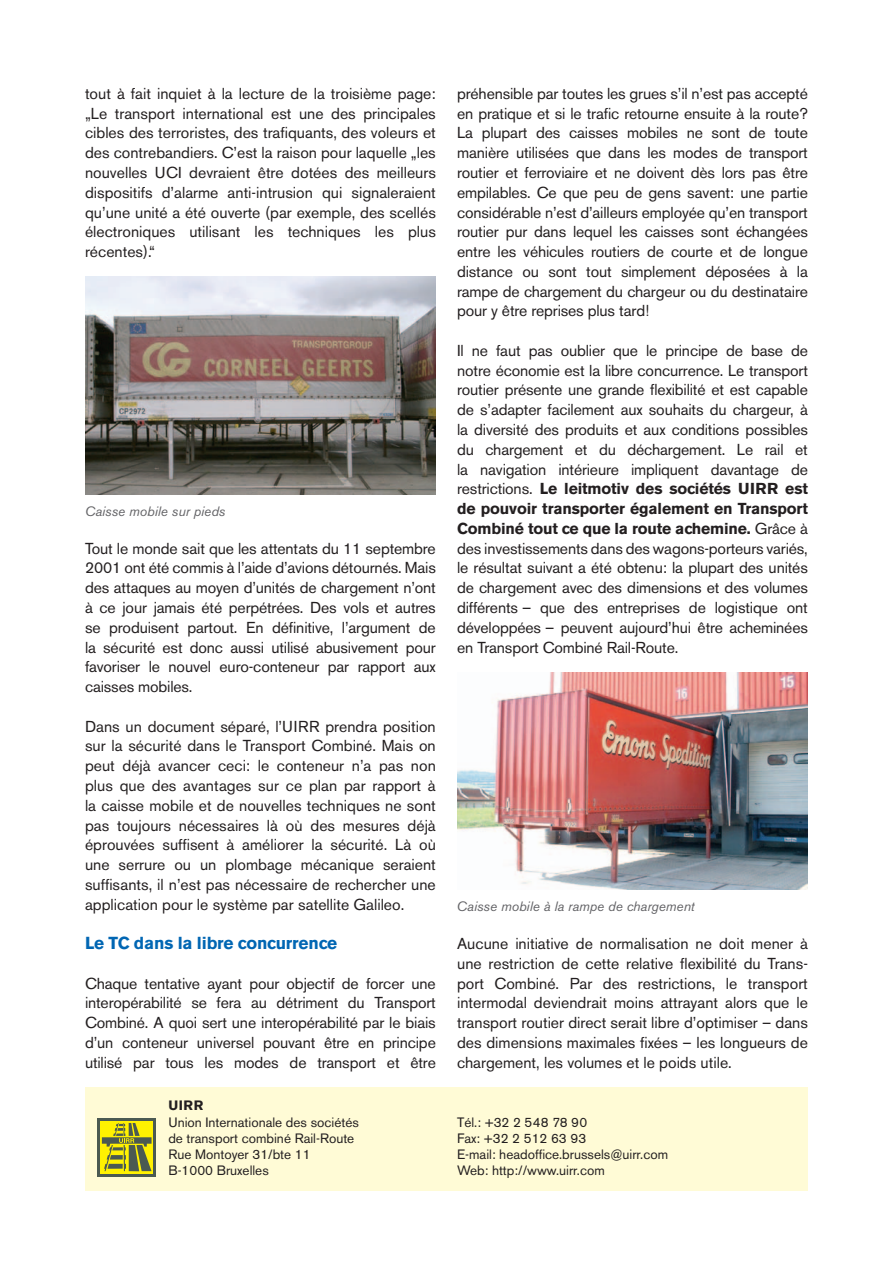
<style>
.page{position:relative;width:893px;height:1263px;background:#fff}
.page>*{position:absolute;margin:0;border:0;box-sizing:border-box;transform-origin:0 0}
.t1{font:700 17.25px "Akzidenz Grotesk BE";letter-spacing:-.01em;color:#0166b3}
.t2{font:15.75px/19.8px "Akzidenz Grotesk BE";letter-spacing:-.01em;color:#231f20;text-align:justify}
.t3{font:13.5px/16.2px "Akzidenz Grotesk BE";color:#231f20}
.t4{font:italic 13.5px "Akzidenz Grotesk BE";color:#636366}
.t5{font:700 13.5px "Akzidenz Grotesk BE";color:#231f20}
.s1{font-weight:700}
</style>
<div class="page">
<img style="left:85px;top:277px;width:351px;height:217px">
<img style="left:457px;top:672px;width:351px;height:218px">
<div style="left:85px;top:1087px;width:723px;height:104px;background:#fffbd6"></div>
<div style="left:97px;top:1118px;width:59px;height:58px;background:#4b5a52"></div>
<svg style="left:100px;top:1121px;width:53px;height:52px"></svg>
<svg style="left:102px;top:1123px;width:50px;height:48px"></svg>
<p class="t2" style="left:85px;top:83px;width:352px">tout à fait inquiet à la lecture de la troisième page: „Le transport international est une des principales cibles des terroristes, des trafiquants, des voleurs et des contrebandiers. C’est la raison pour laquelle „les nouvelles UCI devraient être dotées des meilleurs dispositifs d’alarme anti-intrusion qui signaleraient qu’une unité a été ouverte (par exemple, des scellés électroniques utilisant les techniques les plus récentes).“</p>
<p class="t4" style="left:85px;top:503px;width:142px">Caisse mobile sur pieds</p>
<p class="t2" style="left:85px;top:538px;width:352px">Tout le monde sait que les attentats du 11 septembre 2001 ont été commis à l’aide d’avions détournés. Mais des attaques au moyen d’unités de chargement n’ont à ce jour jamais été perpétrées. Des vols et autres se produisent partout. En définitive, l’argument de la sécurité est donc aussi utilisé abusivement pour favoriser le nouvel euro-conteneur par rapport aux caisses mobiles.</p>
<p class="t2" style="left:85px;top:716px;width:352px">Dans un document séparé, l’UIRR prendra position sur la sécurité dans le Transport Combiné. Mais on peut déjà avancer ceci: le conteneur n’a pas non plus que des avantages sur ce plan par rapport à la caisse mobile et de nouvelles techniques ne sont pas toujours nécessaires là où des mesures déjà éprouvées suffisent à améliorer la sécurité. Là où une serrure ou un plombage mécanique seraient suffisants, il n’est pas nécessaire de rechercher une application pour le système par satellite Galileo.</p>
<p class="t1" style="left:85px;top:933px;width:254px">Le TC dans la libre concurrence</p>
<p class="t2" style="left:85px;top:973px;width:352px">Chaque tentative ayant pour objectif de forcer une interopérabilité se fera au détriment du Transport Combiné. A quoi sert une interopérabilité par le biais d’un conteneur universel pouvant être en principe utilisé par tous les modes de transport et être</p>
<p class="t2" style="left:457px;top:83px;width:352px">préhensible par toutes les grues s’il n’est pas accepté en pratique et si le trafic retourne ensuite à la route?<br>La plupart des caisses mobiles ne sont de toute manière utilisées que dans les modes de transport routier et ferroviaire et ne doivent dès lors pas être empilables. Ce que peu de gens savent: une partie considérable n’est d’ailleurs employée qu’en transport routier pur dans lequel les caisses sont échangées entre les véhicules routiers de courte et de longue distance ou sont tout simplement déposées à la rampe de chargement du chargeur ou du destinataire pour y être reprises plus tard!</p>
<p class="t2" style="left:457px;top:341px;width:352px">Il ne faut pas oublier que le principe de base de notre économie est la libre concurrence. Le transport routier présente une grande flexibilité et est capable de s’adapter facilement aux souhaits du chargeur, à la diversité des produits et aux conditions possibles du chargement et du déchargement. Le rail et la navigation intérieure impliquent davantage de restrictions. <span class="s1">Le leitmotiv des sociétés UIRR est de pouvoir transporter également en Transport Combiné tout ce que la route achemine.</span> Grâce à des investissements dans des wagons-porteurs variés, le résultat suivant a été obtenu: la plupart des unités de chargement avec des dimensions et des volumes différents – que des entreprises de logistique ont développées – peuvent aujourd’hui être acheminées en Transport Combiné Rail-Route.</p>
<p class="t4" style="left:457px;top:898px;width:239px">Caisse mobile à la rampe de chargement</p>
<p class="t2" style="left:457px;top:934px;width:352px">Aucune initiative de normalisation ne doit mener à une restriction de cette relative flexibilité du Trans&shy;port Combiné. Par des restrictions, le transport intermodal deviendrait moins attrayant alors que le transport routier direct serait libre d’optimiser – dans des dimensions maximales fixées – les longueurs de chargement, les volumes et le poids utile.</p>
<p class="t5" style="left:168px;top:1098px;width:36px">UIRR</p>
<p class="t3" style="left:168px;top:1114px;width:192px">Union Internationale des sociétés de transport combiné Rail-Route<br>Rue Montoyer 31/bte 11<br>B-1000 Bruxelles</p>
<p class="t3" style="left:457px;top:1114px;width:212px">Tél.: +32 2 548 78 90<br>Fax: +32 2 512 63 93<br>E-mail: headoffice.brussels@uirr.com<br>Web: http://www.uirr.com</p>
</div>
